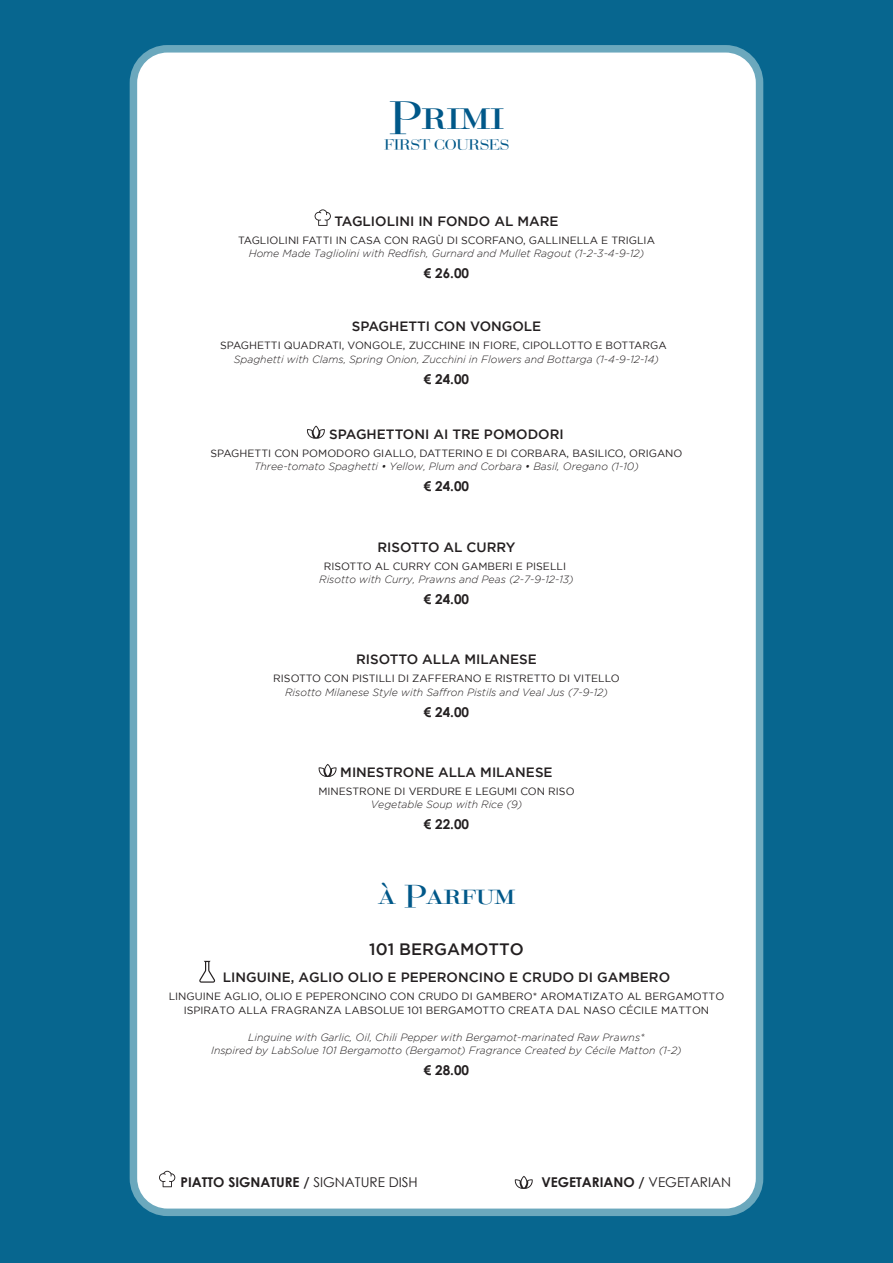
<style>
.page{position:relative;width:893px;height:1263px;background:#07668f}
.page>*{position:absolute;margin:0;border:0;box-sizing:border-box;transform-origin:0 0}
.t1{font:41.25px "Bodoni No 1 URWDCD";letter-spacing:-.02em;color:#005889;scale:1.1 1}
.t2{font:28.5px "Bodoni No 1 URWDCD";letter-spacing:-.02em;color:#005889;scale:1.1 1}
.t3{font:500 16.5px "Gotham";color:#231f20}
.t4{font:500 13.5px "Gotham";color:#231f20}
.t5{font:700 13.5px "Century Gothic";color:#231f20}
.t6{font:13.05px "Bodoni No 1 URWDCD";letter-spacing:-.02em;color:#005889;scale:1.1 1}
.t7{font:italic 300 10.5px/13.5px "Gotham";color:#231f20;text-align:center}
.t8{font:10.5px/13.5px "Gotham";color:#231f20;text-align:center}
.s1{font-weight:400}
</style>
<div class="page">
<div style="left:133px;top:49px;width:626px;height:1163px;background:#fff;border-radius:34px"></div>
<div style="left:130px;top:45px;width:633px;height:1171px;border:8px solid #6ba8bd;border-radius:34px"></div>
<svg style="left:318px;top:764px;width:19px;height:13px"></svg>
<svg style="left:307px;top:426px;width:18px;height:13px"></svg>
<svg style="left:315px;top:209px;width:16px;height:17px"></svg>
<svg style="left:515px;top:1176px;width:18px;height:13px"></svg>
<svg style="left:159px;top:1171px;width:16px;height:16px"></svg>
<svg style="left:199px;top:961px;width:17px;height:22px"></svg>
<h1 class="t1" style="left:389px;top:90px;width:107px">Primi</h1>
<p class="t6" style="left:384px;top:135px;width:115px">FIRST COURSES</p>
<p class="t4" style="left:334px;top:213px;width:226px">TAGLIOLINI IN FONDO AL MARE</p>
<p class="t8" style="left:238px;top:233px;width:418px">TAGLIOLINI FATTI IN CASA CON RAGÙ DI SCORFANO, GALLINELLA E TRIGLIA</p>
<p class="t7" style="left:249px;top:247px;width:397px">Home Made Tagliolini with Redfish, Gurnard and Mullet Ragout (1-2-3-4-9-12)</p>
<p class="t5" style="left:424px;top:263px;width:47px">€ 26.00</p>
<p class="t4" style="left:352px;top:319px;width:191px">SPAGHETTI CON VONGOLE</p>
<p class="t8" style="left:220px;top:338px;width:448px">SPAGHETTI QUADRATI, VONGOLE, ZUCCHINE IN FIORE, CIPOLLOTTO E BOTTARGA</p>
<p class="t7" style="left:234px;top:352px;width:427px">Spaghetti with Clams, Spring Onion, Zucchini in Flowers and Bottarga (1-4-9-12-14)</p>
<p class="t5" style="left:424px;top:368px;width:47px">€ 24.00</p>
<p class="t4" style="left:329px;top:426px;width:236px">SPAGHETTONI AI TRE POMODORI</p>
<p class="t8" style="left:210px;top:446px;width:474px">SPAGHETTI CON POMODORO GIALLO, DATTERINO E DI CORBARA, BASILICO, ORIGANO</p>
<p class="t7" style="left:254px;top:460px;width:386px">Three-tomato Spaghetti • Yellow, Plum and Corbara • Basil, Oregano (1-10)</p>
<p class="t5" style="left:424px;top:476px;width:47px">€ 24.00</p>
<p class="t4" style="left:377px;top:539px;width:140px">RISOTTO AL CURRY</p>
<p class="t8" style="left:324px;top:559px;width:244px">RISOTTO AL CURRY CON GAMBERI E PISELLI</p>
<p class="t7" style="left:319px;top:573px;width:256px">Risotto with Curry, Prawns and Peas (2-7-9-12-13)</p>
<p class="t5" style="left:424px;top:589px;width:47px">€ 24.00</p>
<p class="t4" style="left:356px;top:652px;width:182px">RISOTTO ALLA MILANESE</p>
<p class="t8" style="left:273px;top:672px;width:348px">RISOTTO CON PISTILLI DI ZAFFERANO E RISTRETTO DI VITELLO</p>
<p class="t7" style="left:285px;top:685px;width:324px">Risotto Milanese Style with Saffron Pistils and Veal Jus (7-9-12)</p>
<p class="t5" style="left:424px;top:702px;width:47px">€ 24.00</p>
<p class="t4" style="left:340px;top:764px;width:214px">MINESTRONE ALLA MILANESE</p>
<p class="t8" style="left:318px;top:784px;width:258px">MINESTRONE DI VERDURE E LEGUMI CON RISO</p>
<p class="t7" style="left:371px;top:798px;width:153px">Vegetable Soup with Rice (9)</p>
<p class="t5" style="left:424px;top:814px;width:47px">€ 22.00</p>
<h2 class="t2" style="left:378px;top:877px;width:127px">à Parfum</h2>
<h3 class="t3" style="left:369px;top:940px;width:156px">101 BERGAMOTTO</h3>
<p class="t4" style="left:223px;top:969px;width:449px">LINGUINE, AGLIO OLIO E PEPERONCINO E CRUDO DI GAMBERO</p>
<p class="t8" style="left:169px;top:989px;width:557px">LINGUINE AGLIO, OLIO E PEPERONCINO CON CRUDO DI GAMBERO* AROMATIZATO AL BERGAMOTTO<br>ISPIRATO ALLA FRAGRANZA LABSOLUE 101 BERGAMOTTO CREATA DAL NASO CÉCILE MATTON</p>
<p class="t7" style="left:211px;top:1030px;width:472px">Linguine with Garlic, Oil, Chili Pepper with Bergamot-marinated Raw Prawns*<br>Inspired by LabSolue 101 Bergamotto (Bergamot) Fragrance Created by Cécile Matton (1-2)</p>
<p class="t5" style="left:424px;top:1059px;width:47px">€ 28.00</p>
<p class="t5" style="left:181px;top:1172px;width:239px">PIATTO SIGNATURE / <span class="s1">SIGNATURE DISH</span></p>
<p class="t5" style="left:541px;top:1172px;width:191px">VEGETARIANO / <span class="s1">VEGETARIAN</span></p>
</div>
